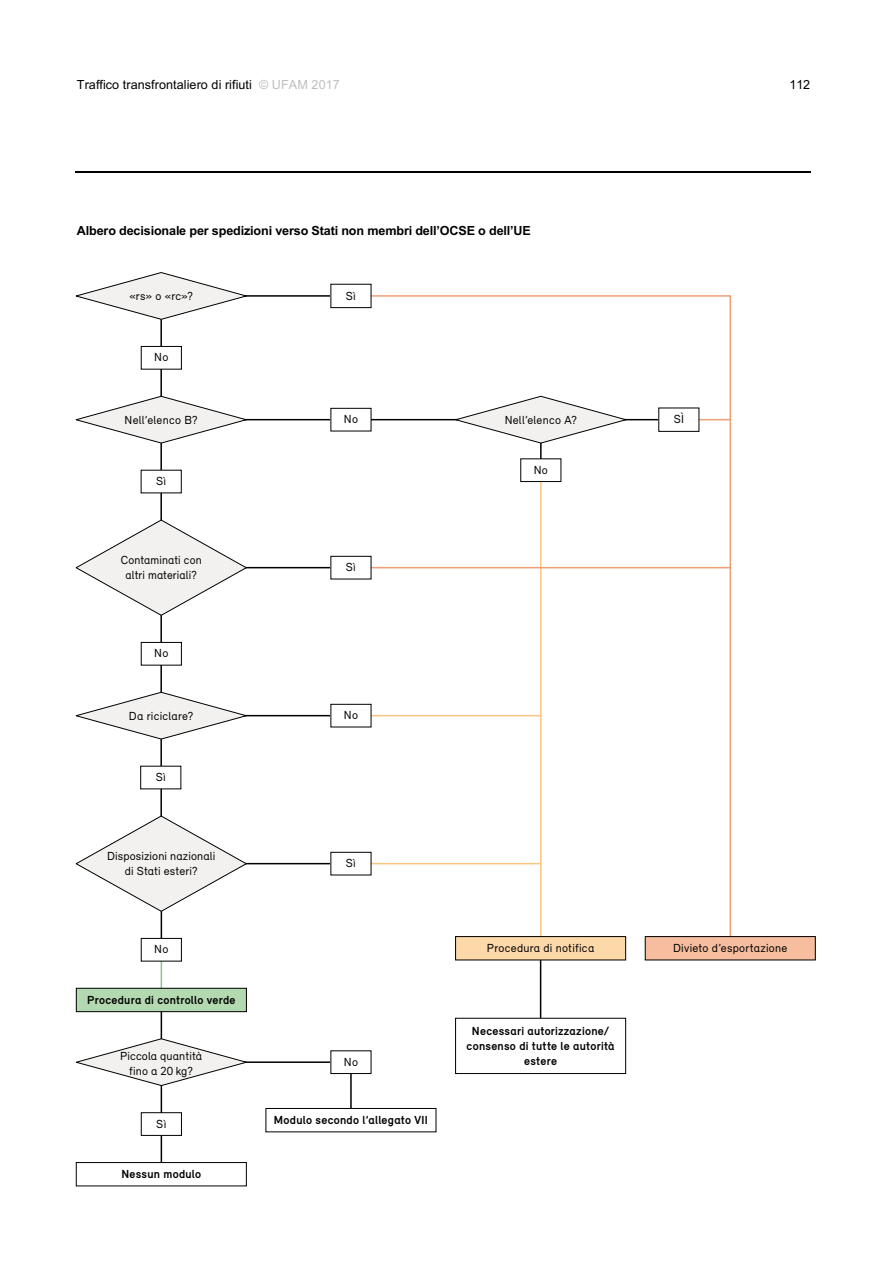
<style>
.page{position:relative;width:893px;height:1263px;background:#fff}
.page>*{position:absolute;margin:0;border:0;box-sizing:border-box;transform-origin:0 0}
.t1{font:700 12.6px "Arial";letter-spacing:-.01em;color:#000}
.t2{font:12.6px "Arial";letter-spacing:.005em;color:#000}
.t3{font:12px/15px "Relevant";letter-spacing:.015em;color:#000;text-align:center}
.t4{font:700 12px/15px "Relevant";letter-spacing:.02em;color:#000;text-align:center}
.s1{color:#bfbfbf}
</style>
<div class="page">
<hr style="left:76px;top:171px;width:486px;height:1px;background:#000">
<hr style="left:562px;top:171px;width:248px;height:1px;background:#000">
<hr style="left:350px;top:1069px;width:2px;height:45px;background:#000">
<hr style="left:225px;top:863px;width:116px;height:1px;background:#000">
<hr style="left:225px;top:715px;width:116px;height:1px;background:#000">
<hr style="left:225px;top:567px;width:116px;height:1px;background:#000">
<hr style="left:225px;top:419px;width:239px;height:1px;background:#000">
<hr style="left:225px;top:295px;width:116px;height:2px;background:#000">
<hr style="left:225px;top:1061px;width:117px;height:2px;background:#000">
<hr style="left:161px;top:994px;width:1px;height:172px;background:#000">
<hr style="left:161px;top:945px;width:1px;height:62px;background:#88c68a">
<hr style="left:161px;top:881px;width:1px;height:62px;background:#000">
<hr style="left:160px;top:305px;width:2px;height:572px;background:#000">
<hr style="left:540px;top:956px;width:1px;height:96px;background:#000">
<svg style="left:363px;top:294px;width:368px;height:645px"></svg>
<hr style="left:546px;top:419px;width:124px;height:1px;background:#000">
<hr style="left:688px;top:419px;width:42px;height:1px;background:#f19e74">
<hr style="left:540px;top:481px;width:2px;height:459px;background:#fbc57e">
<hr style="left:365px;top:863px;width:176px;height:1px;background:#fbc57e">
<hr style="left:365px;top:715px;width:176px;height:1px;background:#fbc57e">
<hr style="left:362px;top:567px;width:368px;height:1px;background:#f19e74">
<div style="left:76px;top:1162px;width:170px;height:24px;background:#fff"></div>
<div style="left:76px;top:1162px;width:171px;height:24px;border:1px solid #000"></div>
<div style="left:266px;top:1108px;width:170px;height:24px;background:#fff"></div>
<div style="left:266px;top:1108px;width:170px;height:24px;border:1px solid #000"></div>
<div style="left:456px;top:1018px;width:170px;height:55px;background:#fff"></div>
<div style="left:455px;top:1018px;width:171px;height:56px;border:1px solid #000"></div>
<div style="left:645px;top:936px;width:170px;height:24px;background:#f6be9f"></div>
<div style="left:645px;top:936px;width:171px;height:24px;border:1px solid #000"></div>
<div style="left:456px;top:936px;width:170px;height:24px;background:#fdd8a9"></div>
<div style="left:455px;top:936px;width:171px;height:24px;border:1px solid #000"></div>
<div style="left:76px;top:988px;width:170px;height:24px;background:#b3d9b0"></div>
<div style="left:76px;top:988px;width:171px;height:24px;border:1px solid #000"></div>
<svg style="left:75px;top:1038px;width:174px;height:48px"></svg>
<svg style="left:75px;top:691px;width:174px;height:49px"></svg>
<svg style="left:75px;top:395px;width:174px;height:49px"></svg>
<svg style="left:75px;top:272px;width:174px;height:48px"></svg>
<svg style="left:455px;top:395px;width:174px;height:49px"></svg>
<svg style="left:75px;top:519px;width:173px;height:97px"></svg>
<svg style="left:75px;top:815px;width:173px;height:97px"></svg>
<div style="left:331px;top:704px;width:40px;height:23px;background:#fff"></div>
<div style="left:330px;top:704px;width:41px;height:23px;border:1px solid #000"></div>
<div style="left:331px;top:408px;width:40px;height:23px;background:#fff"></div>
<div style="left:330px;top:408px;width:41px;height:23px;border:1px solid #000"></div>
<div style="left:521px;top:459px;width:40px;height:22px;background:#fff"></div>
<div style="left:520px;top:458px;width:41px;height:24px;border:1px solid #000"></div>
<div style="left:331px;top:1051px;width:40px;height:22px;background:#fff"></div>
<div style="left:330px;top:1050px;width:41px;height:24px;border:1px solid #000"></div>
<div style="left:141px;top:938px;width:40px;height:23px;background:#fff"></div>
<div style="left:141px;top:938px;width:41px;height:23px;border:1px solid #000"></div>
<div style="left:141px;top:642px;width:40px;height:23px;background:#fff"></div>
<div style="left:141px;top:642px;width:41px;height:23px;border:1px solid #000"></div>
<div style="left:141px;top:346px;width:40px;height:23px;background:#fff"></div>
<div style="left:141px;top:346px;width:41px;height:23px;border:1px solid #000"></div>
<div style="left:331px;top:852px;width:40px;height:23px;background:#fff"></div>
<div style="left:330px;top:852px;width:41px;height:23px;border:1px solid #000"></div>
<div style="left:331px;top:556px;width:40px;height:23px;background:#fff"></div>
<div style="left:330px;top:556px;width:41px;height:23px;border:1px solid #000"></div>
<div style="left:141px;top:766px;width:40px;height:23px;background:#fff"></div>
<div style="left:141px;top:470px;width:40px;height:23px;background:#fff"></div>
<div style="left:141px;top:1113px;width:40px;height:22px;background:#fff"></div>
<div style="left:141px;top:1112px;width:41px;height:24px;border:1px solid #000"></div>
<div style="left:331px;top:284px;width:40px;height:24px;background:#fff"></div>
<div style="left:330px;top:284px;width:41px;height:24px;border:1px solid #000"></div>
<div style="left:659px;top:408px;width:40px;height:23px;background:#fff"></div>
<div style="left:658px;top:408px;width:41px;height:24px;border:1px solid #000"></div>
<p class="t2" style="left:77px;top:76px;width:264px">Traffico transfrontaliero di rifiuti <span class="s1">© UFAM 2017</span></p>
<p class="t2" style="left:789px;top:76px;width:22px">112</p>
<p class="t1" style="left:77px;top:221px;width:455px">Albero decisionale per spedizioni verso Stati non membri dell’OCSE o dell’UE</p>
<p class="t3" style="left:129px;top:288px;width:65px">«rs» o «rc»?</p>
<p class="t3" style="left:154px;top:350px;width:16px">No</p>
<p class="t3" style="left:125px;top:412px;width:75px">Nell’elenco B?</p>
<p class="t3" style="left:156px;top:473px;width:12px">Sì</p>
<p class="t3" style="left:121px;top:552px;width:82px">Contaminati con altri materiali?</p>
<p class="t3" style="left:154px;top:645px;width:16px">No</p>
<p class="t3" style="left:129px;top:708px;width:66px">Da riciclare?</p>
<p class="t3" style="left:156px;top:769px;width:12px">Sì</p>
<p class="t3" style="left:107px;top:848px;width:110px">Disposizioni nazionali di Stati esteri?</p>
<p class="t3" style="left:154px;top:941px;width:16px">No</p>
<p class="t4" style="left:87px;top:992px;width:150px">Procedura di controllo verde</p>
<p class="t3" style="left:120px;top:1048px;width:84px">Piccola quantità fino a 20 kg?</p>
<p class="t3" style="left:156px;top:1116px;width:12px">Sì</p>
<p class="t4" style="left:121px;top:1166px;width:81px">Nessun modulo</p>
<p class="t3" style="left:346px;top:288px;width:12px">Sì</p>
<p class="t3" style="left:344px;top:411px;width:16px">No</p>
<p class="t3" style="left:346px;top:559px;width:12px">Sì</p>
<p class="t3" style="left:344px;top:707px;width:16px">No</p>
<p class="t3" style="left:346px;top:855px;width:12px">Sì</p>
<p class="t3" style="left:344px;top:1054px;width:16px">No</p>
<p class="t4" style="left:274px;top:1112px;width:155px">Modulo secondo l’allegato VII</p>
<p class="t3" style="left:505px;top:412px;width:74px">Nell’elenco A?</p>
<p class="t3" style="left:534px;top:462px;width:16px">No</p>
<p class="t3" style="left:674px;top:411px;width:12px">SÌ</p>
<p class="t3" style="left:487px;top:940px;width:109px">Procedura di notifica</p>
<p class="t3" style="left:673px;top:940px;width:116px">Divieto d’esportazione</p>
<p class="t4" style="left:467px;top:1023px;width:149px">Necessari autorizzazione/ consenso di tutte le autorità estere</p>
</div>
